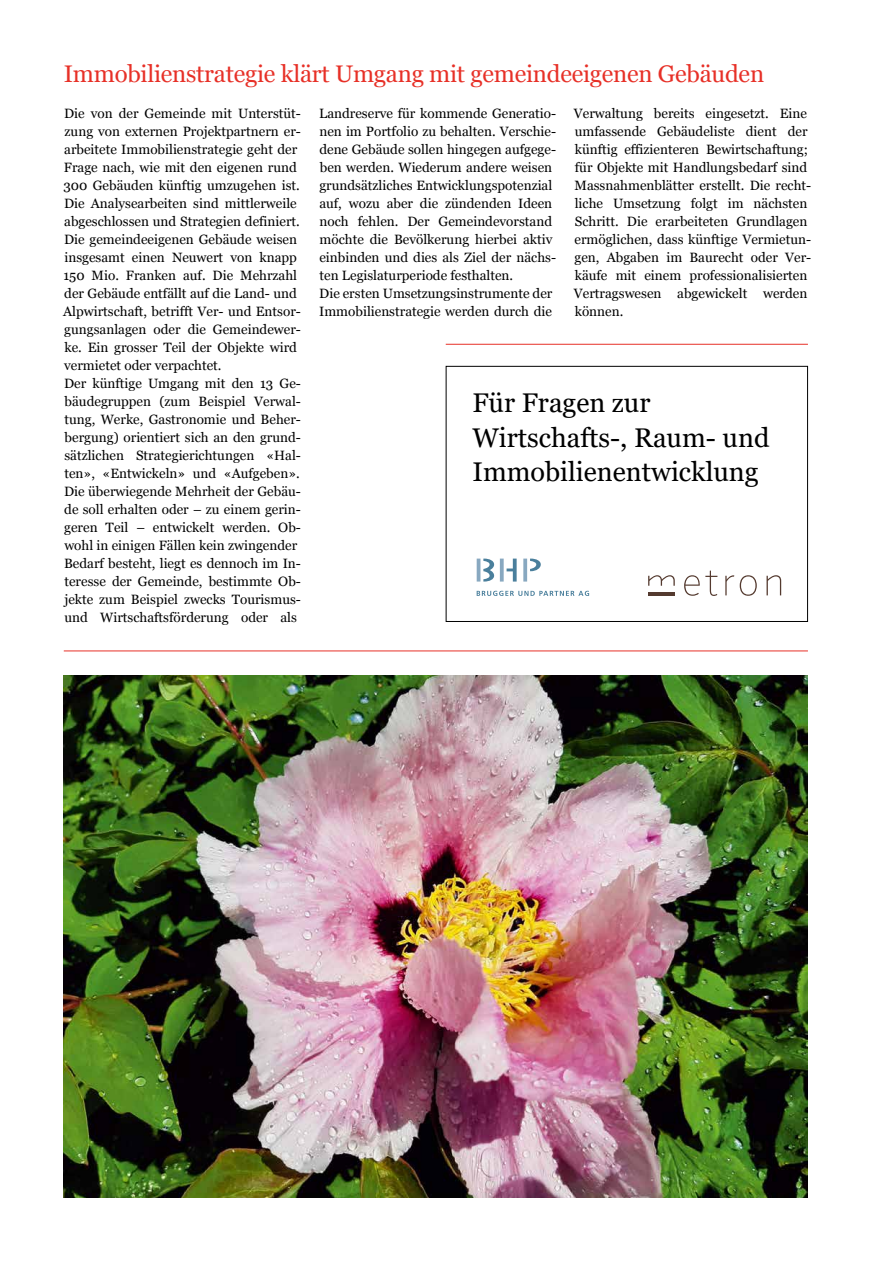
<style>
.page{position:relative;width:893px;height:1263px;background:#fff}
.page>*{position:absolute;margin:0;border:0;box-sizing:border-box;transform-origin:0 0}
.t1{font:27px/34.5px "Georgia";color:#000}
.t2{font:24px "Vani";letter-spacing:-.01em;color:#e73027}
.t3{font:13.5px/18px "Vani";color:#000}
</style>
<div class="page">
<svg style="left:483px;top:559px;width:58px;height:22px"></svg>
<hr style="left:477px;top:559px;width:3px;height:22px;background:#88a8c0">
<svg style="left:500px;top:559px;width:4px;height:22px"></svg>
<svg style="left:523px;top:559px;width:4px;height:22px"></svg>
<svg style="left:477px;top:591px;width:112px;height:5px"></svg>
<svg style="left:648px;top:575px;width:27px;height:11px"></svg>
<svg style="left:725px;top:575px;width:9px;height:20px"></svg>
<svg style="left:740px;top:575px;width:17px;height:21px"></svg>
<svg style="left:767px;top:575px;width:14px;height:20px"></svg>
<hr style="left:648px;top:592px;width:27px;height:3px;background:#543a2f">
<svg style="left:684px;top:570px;width:33px;height:26px"></svg>
<div style="left:446px;top:366px;width:362px;height:256px;border:1px solid #000"></div>
<hr style="left:446px;top:344px;width:362px;height:1px;background:#e73027">
<hr style="left:64px;top:650px;width:744px;height:1px;background:#e73027">
<img style="left:64px;top:676px;width:744px;height:522px">
<h2 class="t2" style="left:64px;top:60px;width:702px">Immobilienstrategie klärt Umgang mit gemeindeeigenen Gebäuden</h2>
<p class="t3" style="left:63px;top:104px;width:239px">Die von der Gemeinde mit Unterstüt&shy;zung von externen Projektpartnern er&shy;arbeitete Immobilienstrategie geht der Frage nach, wie mit den eigenen rund 300 Gebäuden künftig umzugehen ist.<br>Die Analysearbeiten sind mittlerweile abgeschlossen und Strategien definiert.<br>Die gemeindeeigenen Gebäude weisen insgesamt einen Neuwert von knapp 150 Mio. Franken auf. Die Mehrzahl der Gebäude entfällt auf die Land- und Alpwirtschaft, betrifft Ver- und Entsor&shy;gungsanlagen oder die Gemeindewer&shy;ke. Ein grosser Teil der Objekte wird vermietet oder verpachtet.<br>Der künftige Umgang mit den 13 Ge&shy;bäudegruppen (zum Beispiel Verwal&shy;tung, Werke, Gastronomie und Beher&shy;bergung) orientiert sich an den grund&shy;sätzlichen Strategierichtungen «Hal&shy;ten», «Entwickeln» und «Aufgeben».<br>Die überwiegende Mehrheit der Gebäu&shy;de soll erhalten oder – zu einem gerin&shy;geren Teil – entwickelt werden. Ob&shy;wohl in einigen Fällen kein zwingender Bedarf besteht, liegt es dennoch im In&shy;teresse der Gemeinde, bestimmte Ob&shy;jekte zum Beispiel zwecks Tourismus&shy;und Wirtschaftsförderung oder als</p>
<p class="t3" style="left:319px;top:104px;width:238px">Landreserve für kommende Generatio&shy;nen im Portfolio zu behalten. Verschie&shy;dene Gebäude sollen hingegen aufgege&shy;ben werden. Wiederum andere weisen grundsätzliches Entwicklungspotenzial auf, wozu aber die zündenden Ideen noch fehlen. Der Gemeindevorstand möchte die Bevölkerung hierbei aktiv einbinden und dies als Ziel der nächs&shy;ten Legislaturperiode festhalten.<br>Die ersten Umsetzungsinstrumente der Immobilienstrategie werden durch die</p>
<p class="t3" style="left:574px;top:104px;width:239px">Verwaltung bereits eingesetzt. Eine umfassende Gebäudeliste dient der künftig effizienteren Bewirtschaftung; für Objekte mit Handlungsbedarf sind Massnahmenblätter erstellt. Die recht&shy;liche Umsetzung folgt im nächsten Schritt. Die erarbeiteten Grundlagen ermöglichen, dass künftige Vermietun&shy;gen, Abgaben im Baurecht oder Ver&shy;käufe mit einem professionalisierten Vertragswesen abgewickelt werden können.</p>
<h1 class="t1" style="left:472px;top:386px;width:298px">Für Fragen zur<br>Wirtschafts-, Raum- und<br>Immobilienentwicklung</h1>
</div>
